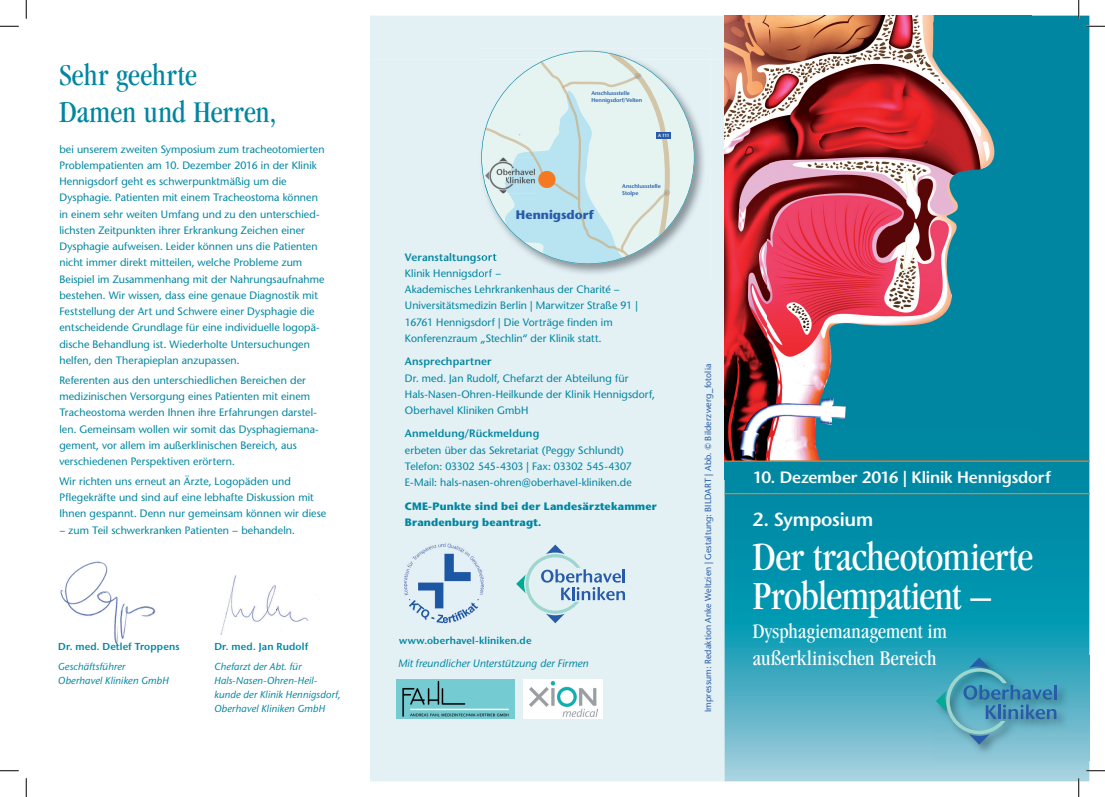
<style>
.page{position:relative;width:1105px;height:797px;background:#fff}
.page>*{position:absolute;margin:0;border:0;box-sizing:border-box;transform-origin:0 0}
.t1{font:condensed 41.25px/38.8px "Garamond";letter-spacing:-.015em;color:#fff}
.t2{font:condensed 31.25px/37.5px "Garamond";color:#0086a1}
.t3{font:condensed 21.25px/26.2px "Garamond";letter-spacing:.005em;color:#fff}
.t4{font:600 18.75px "Stone Sans BQ";letter-spacing:-.015em;color:#fff}
.t5{font:600 16.25px "Stone Sans BQ";letter-spacing:-.01em;color:#fff}
.t6{font:700 12.25px "Stone Sans BQ";color:#285caa}
.t7{font:500 10.62px/16.2px "Stone Sans BQ";letter-spacing:.01em;color:#0086a1}
.t8{font:700 10.62px/16.2px "Stone Sans BQ";letter-spacing:.02em;color:#0086a1}
.t9{font:600 10.62px "Stone Sans BQ";letter-spacing:.015em;color:#0086a1}
.t10{font:italic 500 10.62px "Stone Sans BQ";letter-spacing:.015em;color:#0086a1}
.t11{font:italic 500 10px/13.8px "Stone Sans BQ";letter-spacing:.015em;color:#0086a1}
.t12{font:600 10px "Stone Sans BQ";letter-spacing:.015em;color:#0086a1}
.t13{font:500 8.75px "Stone Sans BQ";letter-spacing:.015em;color:#275caa}
.t14{font:600 5.5px/6.6px "Stone Sans BQ";color:#285caa}
.t15{font:600 4.5px "Stone Sans BQ";color:#fff}
</style>
<div class="page">
<svg style="left:724px;top:16px;width:365px;height:765px;background:#1d99b2"></svg>
<div style="left:370px;top:59px;width:354px;height:722px;background:#e3f0f4"></div>
<div style="left:405px;top:253px;width:74px;height:10px;background:#e3f0f4"></div>
<div style="left:406px;top:269px;width:73px;height:11px;background:#e3f0f4"></div>
<img style="left:60px;top:561px;width:96px;height:83px">
<img style="left:220px;top:575px;width:89px;height:59px">
<svg style="left:516px;top:544px;width:109px;height:79px;background:#c9dee9"></svg>
<hr style="left:724px;top:493px;width:365px;height:1px;background:#f47921">
<img style="left:403px;top:542px;width:80px;height:81px">
<img style="left:933px;top:655px;width:156px;height:106px">
<svg style="left:936px;top:657px;width:120px;height:87px;background:#4fa2ba"></svg>
<img style="left:397px;top:679px;width:118px;height:39px">
<img style="left:479px;top:48px;width:232px;height:232px">
<img style="left:479px;top:253px;width:2px;height:10px">
<img style="left:479px;top:269px;width:22px;height:11px">
<svg style="left:481px;top:51px;width:213px;height:213px;background:#d6e7e9"></svg>
<img style="left:724px;top:16px;width:307px;height:463px">
<hr style="left:724px;top:460px;width:365px;height:2px;background:#f47921">
<div style="left:523px;top:679px;width:80px;height:40px;background:#fff"></div>
<img style="left:529px;top:681px;width:68px;height:35px">
<svg style="left:0;top:25px;width:19px;height:2px"></svg>
<svg style="left:1086px;top:25px;width:19px;height:2px"></svg>
<svg style="left:0;top:770px;width:19px;height:1px"></svg>
<svg style="left:1086px;top:770px;width:19px;height:1px"></svg>
<svg style="left:25px;top:0;width:2px;height:19px"></svg>
<svg style="left:25px;top:778px;width:2px;height:19px"></svg>
<svg style="left:1078px;top:0;width:1px;height:19px"></svg>
<svg style="left:1078px;top:778px;width:1px;height:19px"></svg>
<svg style="left:485px;top:54px;width:185px;height:209px;background:#d3e8e9"></svg>
<h2 class="t2" style="left:59px;top:56px;width:218px">Sehr geehrte<br>Damen und Herren,</h2>
<p class="t7" style="left:59px;top:141px;width:267px">bei unserem zweiten Symposium zum tracheotomierten Problempatienten am 10. Dezember 2016 in der Klinik Hennigsdorf geht es schwerpunktmäßig um die Dysphagie. Patienten mit einem Tracheostoma können in einem sehr weiten Umfang und zu den unterschied&shy;lichsten Zeitpunkten ihrer Erkrankung Zeichen einer Dysphagie aufweisen. Leider können uns die Patienten nicht immer direkt mitteilen, welche Probleme zum Beispiel im Zusammenhang mit der Nahrungsaufnahme bestehen. Wir wissen, dass eine genaue Diagnostik mit Feststellung der Art und Schwere einer Dysphagie die entscheidende Grundlage für eine individuelle logopä&shy;dische Behandlung ist. Wiederholte Untersuchungen helfen, den Therapieplan anzupassen.</p>
<p class="t7" style="left:59px;top:372px;width:261px">Referenten aus den unterschiedlichen Bereichen der medizinischen Versorgung eines Patienten mit einem Tracheostoma werden Ihnen ihre Erfahrungen darstel&shy;len. Gemeinsam wollen wir somit das Dysphagiemana&shy;gement, vor allem im außerklinischen Bereich, aus verschiedenen Perspektiven erörtern.</p>
<p class="t7" style="left:59px;top:473px;width:268px">Wir richten uns erneut an Ärzte, Logopäden und<br>Pflegekräfte und sind auf eine lebhafte Diskussion mit<br>Ihnen gespannt. Denn nur gemeinsam können wir diese</p>
<p class="t7" style="left:59px;top:521px;width:237px">– zum Teil schwerkranken Patienten – behandeln.</p>
<p class="t12" style="left:58px;top:639px;width:123px">Dr. med. Detlef Troppens</p>
<p class="t11" style="left:58px;top:660px;width:112px">Geschäftsführer<br>Oberhavel Kliniken GmbH</p>
<p class="t12" style="left:214px;top:639px;width:95px">Dr. med. Jan Rudolf</p>
<p class="t11" style="left:214px;top:660px;width:128px">Chefarzt der Abt. für<br>Hals-Nasen-Ohren-Heil&shy;kunde der Klinik Hennigsdorf,<br>Oberhavel Kliniken GmbH</p>
<p class="t14" style="left:591px;top:90px;width:52px">Anschlussstelle<br>Hennigsdorf/Velten</p>
<p class="t15" style="left:658px;top:133px;width:13px">A 111</p>
<p class="t6" style="left:516px;top:207px;width:80px">Hennigsdorf</p>
<p class="t14" style="left:622px;top:183px;width:40px">Anschlussstelle<br>Stolpe</p>
<p class="t9" style="left:405px;top:250px;width:93px">Veranstaltungsort</p>
<p class="t7" style="left:405px;top:265px;width:234px">Klinik Hennigsdorf –<br>Akademisches Lehrkrankenhaus der Charité – Universitätsmedizin Berlin | Marwitzer Straße 91 | 16761 Hennigsdorf | Die Vorträge finden im Konferenzraum „Stechlin“ der Klinik statt.</p>
<p class="t9" style="left:405px;top:355px;width:88px">Ansprechpartner</p>
<p class="t7" style="left:405px;top:370px;width:251px">Dr. med. Jan Rudolf, Chefarzt der Abteilung für<br>Hals-Nasen-Ohren-Heilkunde der Klinik Hennigsdorf,<br>Oberhavel Kliniken GmbH</p>
<p class="t9" style="left:405px;top:427px;width:136px">Anmeldung/Rückmeldung</p>
<p class="t7" style="left:405px;top:442px;width:228px">erbeten über das Sekretariat (Peggy Schlundt)<br>Telefon: 03302 545-4303 | Fax: 03302 545-4307<br>E-Mail: hals-nasen-ohren@oberhavel-kliniken.de</p>
<p class="t8" style="left:405px;top:497px;width:254px">CME-Punkte sind bei der Landesärztekammer<br>Brandenburg beantragt.</p>
<h3 class="t4" style="left:753px;top:507px;width:122px">2. Symposium</h3>
<p class="t13" style="left:703px;top:712px;width:350px;rotate:-90deg">Impressum: Redaktion Anke Weltzien | Gestaltung: BILDART | Abb. © Bilderzwerg_fotolia</p>
<h3 class="t5" style="left:753px;top:467px;width:300px">10. Dezember 2016 | Klinik Hennigsdorf</h3>
<h1 class="t1" style="left:753px;top:537px;width:282px">Der tracheotomierte<br>Problempatient –</h1>
<h3 class="t3" style="left:753px;top:618px;width:196px">Dysphagiemanagement im außerklinischen Bereich</h3>
<p class="t12" style="left:399px;top:634px;width:134px">www.oberhavel-kliniken.de</p>
<p class="t10" style="left:398px;top:657px;width:192px">Mit freundlicher Unterstützung der Firmen</p>
</div>
